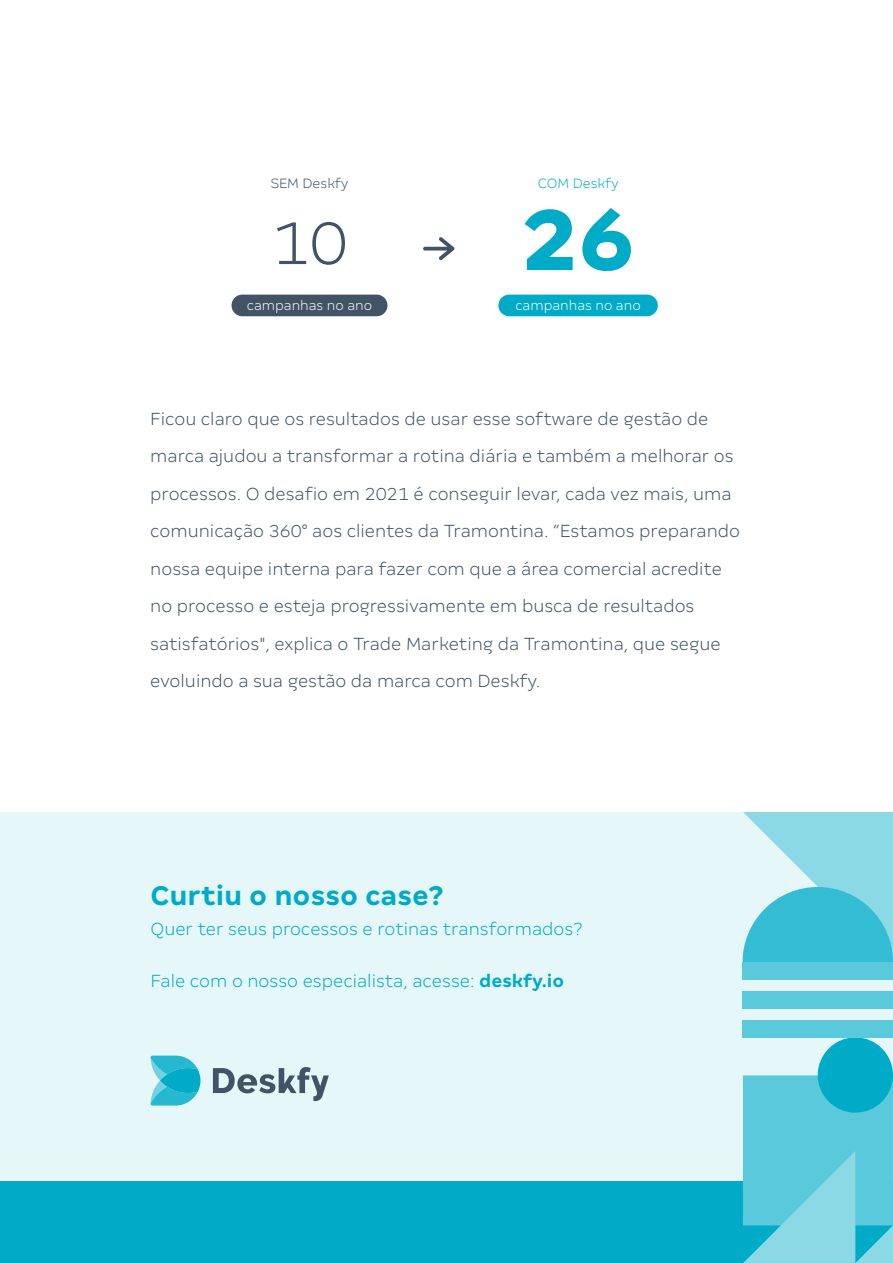
<style>
.page{position:relative;width:893px;height:1263px;background:#fff}
.page>*{position:absolute;margin:0;border:0;box-sizing:border-box;transform-origin:0 0}
.t1{font:800 97.5px "Desktype";color:#00abc8}
.t2{font:300 67.5px "Desktype";color:#415364}
.t3{font:700 30px "Desktype";color:#00abc8}
.t4{font:300 19.5px/37.5px "Desktype";color:#415364}
.t5{font:300 19.5px "Desktype";color:#00abc8}
.t6{font:300 15px "Desktype";color:#fff}
.t7{font:300 15px "Desktype";color:#415364}
.t8{font:300 15px "Desktype";color:#00abc8}
.s1{font-weight:700}
</style>
<div class="page">
<div style="left:232px;top:295px;width:155px;height:21px;background:#415364;border-radius:11px"></div>
<div style="left:498px;top:295px;width:160px;height:21px;background:#00abc8;border-radius:11px"></div>
<svg style="left:423px;top:237px;width:31px;height:23px"></svg>
<div style="left:0;top:812px;width:893px;height:369px;background:#e6f7f9"></div>
<div style="left:0;top:1181px;width:893px;height:82px;background:#00abc8"></div>
<svg style="left:213px;top:1067px;width:116px;height:34px"></svg>
<svg style="left:150px;top:1055px;width:50px;height:50px"></svg>
<div style="left:743px;top:1075px;width:150px;height:150px;background:#59c9db"></div>
<svg style="left:743px;top:1151px;width:150px;height:112px"></svg>
<div style="left:818px;top:1037px;width:75px;height:76px;background:#00abc8;border-radius:50%"></div>
<svg style="left:743px;top:812px;width:150px;height:150px"></svg>
<div style="left:743px;top:962px;width:150px;height:17px;background:#59c9db"></div>
<div style="left:743px;top:991px;width:150px;height:17px;background:#59c9db"></div>
<div style="left:743px;top:1020px;width:150px;height:17px;background:#59c9db"></div>
<p class="t7" style="left:271px;top:175px;width:79px">SEM Deskfy</p>
<h2 class="t2" style="left:271px;top:205px;width:78px">10</h2>
<p class="t6" style="left:247px;top:297px;width:127px">campanhas no ano</p>
<p class="t8" style="left:538px;top:175px;width:82px">COM Deskfy</p>
<h1 class="t1" style="left:522px;top:181px;width:115px">26</h1>
<p class="t6" style="left:515px;top:297px;width:127px">campanhas no ano</p>
<p class="t4" style="left:150px;top:399px;width:591px">Ficou claro que os resultados de usar esse software de gestão de marca ajudou a transformar a rotina diária e também a melhorar os processos. O desafio em 2021 é conseguir levar, cada vez mais, uma comunicação 360° aos clientes da Tramontina. “Estamos preparando nossa equipe interna para fazer com que a área comercial acredite no processo e esteja progressivamente em busca de resultados satisfatórios", explica o Trade Marketing da Tramontina, que segue evoluindo a sua gestão da marca com Deskfy.</p>
<h3 class="t3" style="left:151px;top:878px;width:294px">Curtiu o nosso case?</h3>
<p class="t5" style="left:151px;top:918px;width:433px">Quer ter seus processos e rotinas transformados?</p>
<p class="t5" style="left:151px;top:970px;width:415px">Fale com o nosso especialista, acesse: <span class="s1">deskfy.io</span></p>
</div>
